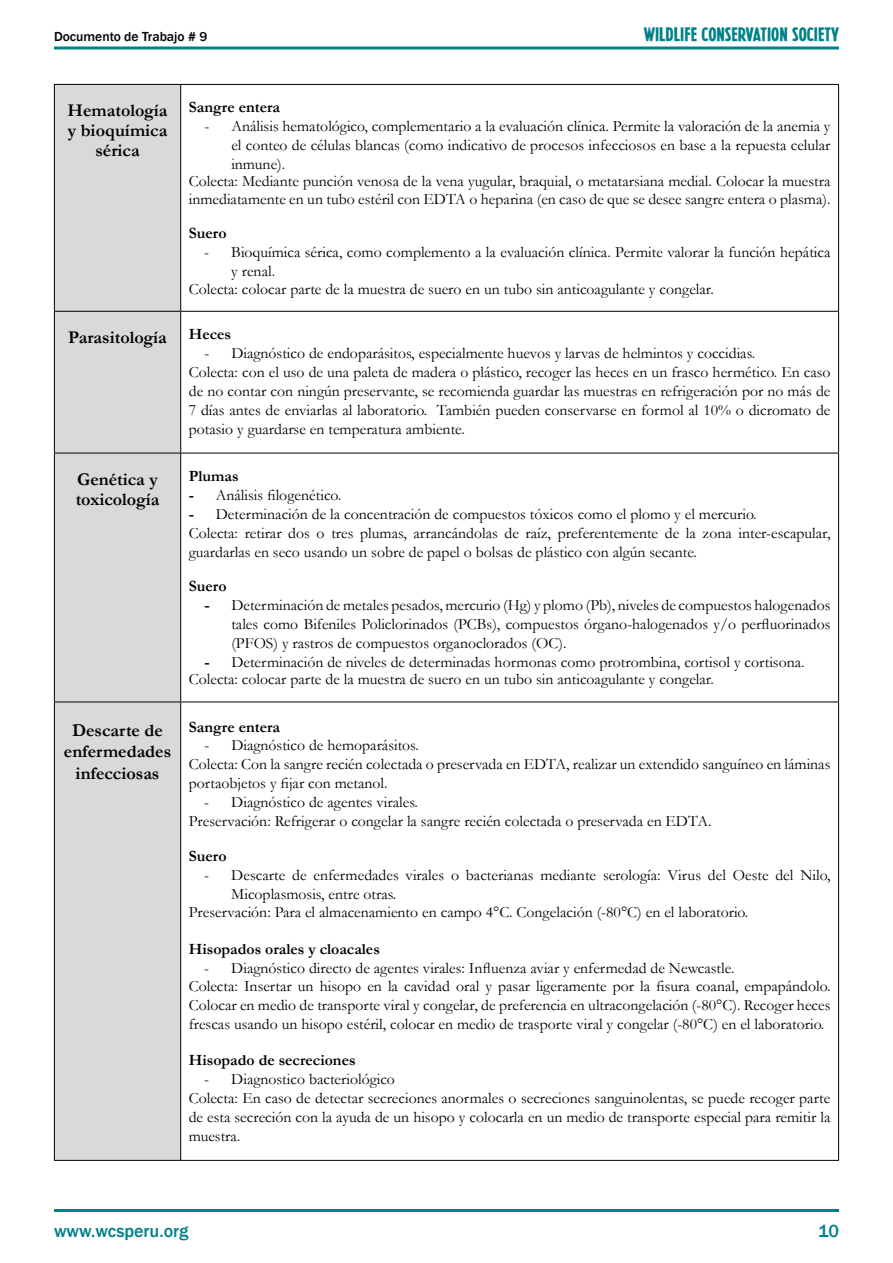
<style>
.page{position:relative;width:893px;height:1263px;background:#fff}
.page>*{position:absolute;margin:0;border:0;box-sizing:border-box;transform-origin:0 0}
.t1{font:700 18px/19.8px "Garamond";color:#000;text-align:center}
.t2{font:18px "WCS Wildlife";color:#008087}
.t3{font:500 18px "Franklin Gothic";color:#008087}
.t4{font:15.75px/18.9px "Garamond";color:#000}
.t5{font:700 15.75px "Garamond";color:#000}
.t6{font:500 13.5px "Franklin Gothic";color:#000}
.s1{font-weight:700}
</style>
<div class="page">
<hr style="left:54px;top:47px;width:785px;height:3px;background:#008087">
<hr style="left:54px;top:1209px;width:785px;height:3px;background:#008087">
<div style="left:55px;top:85px;width:125px;height:1075px;background:#d9d9d9"></div>
<hr style="left:54px;top:84px;width:127px;height:1px;background:#000">
<hr style="left:181px;top:84px;width:658px;height:1px;background:#000">
<hr style="left:54px;top:311px;width:127px;height:1px;background:#000">
<hr style="left:181px;top:311px;width:658px;height:1px;background:#000">
<hr style="left:54px;top:453px;width:127px;height:1px;background:#000">
<hr style="left:181px;top:453px;width:658px;height:1px;background:#000">
<hr style="left:54px;top:702px;width:127px;height:1px;background:#000">
<hr style="left:181px;top:702px;width:658px;height:1px;background:#000">
<hr style="left:54px;top:1160px;width:127px;height:1px;background:#000">
<hr style="left:181px;top:1160px;width:658px;height:1px;background:#000">
<hr style="left:54px;top:85px;width:1px;height:226px;background:#000">
<hr style="left:54px;top:312px;width:1px;height:141px;background:#000">
<hr style="left:54px;top:453px;width:1px;height:249px;background:#000">
<hr style="left:54px;top:702px;width:1px;height:458px;background:#000">
<hr style="left:180px;top:85px;width:1px;height:226px;background:#000">
<hr style="left:838px;top:85px;width:1px;height:226px;background:#000">
<hr style="left:180px;top:312px;width:1px;height:141px;background:#000">
<hr style="left:838px;top:312px;width:1px;height:141px;background:#000">
<hr style="left:180px;top:453px;width:1px;height:249px;background:#000">
<hr style="left:838px;top:453px;width:1px;height:249px;background:#000">
<hr style="left:180px;top:702px;width:1px;height:458px;background:#000">
<hr style="left:838px;top:702px;width:1px;height:458px;background:#000">
<p class="t6" style="left:54px;top:28px;width:155px">Documento de Trabajo # 9</p>
<p class="t2" style="left:644px;top:23px;width:197px">WILDLIFE CONSERVATION SOCIETY</p>
<p class="t1" style="left:68px;top:100px;width:102px">Hematología y bioquímica sérica</p>
<p class="t5" style="left:189px;top:98px;width:93px">Sangre entera</p>
<p class="t4" style="left:231px;top:117px;width:601px;text-align:justify;text-indent:-27px">- Análisis hematológico, complementario a la evaluación clínica. Permite la valoración de la anemia y el conteo de células blancas (como indicativo de procesos infecciosos en base a la repuesta celular inmune).</p>
<p class="t4" style="left:189px;top:173px;width:643px;line-height:17.4px">Colecta: Mediante punción venosa de la vena yugular, braquial, o metatarsiana medial. Colocar la muestra inmediatamente en un tubo estéril con EDTA o heparina (en caso de que se desee sangre entera o plasma).</p>
<p class="t5" style="left:189px;top:224px;width:39px">Suero</p>
<p class="t4" style="left:231px;top:243px;width:601px;text-indent:-27px">- Bioquímica sérica, como complemento a la evaluación clínica. Permite valorar la función hepática y renal.</p>
<p class="t4" style="left:189px;top:279px;width:527px">Colecta: colocar parte de la muestra de suero en un tubo sin anticoagulante y congelar.</p>
<p class="t1" style="left:68px;top:327px;width:164px">Parasitología <sup>Heces</sup></p>
<p class="t4" style="left:189px;top:344px;width:643px;text-indent:16px">- Diagnóstico de endoparásitos, especialmente huevos y larvas de helmintos y coccidias.<br>Colecta: con el uso de una paleta de madera o plástico, recoger las heces en un frasco hermético. En caso de no contar con ningún preservante, se recomienda guardar las muestras en refrigeración por no más de 7 días antes de enviarlas al laboratorio. También pueden conservarse en formol al 10% o dicromato de potasio y guardarse en temperatura ambiente.</p>
<p class="t1" style="left:76px;top:469px;width:85px;text-align:left">Genética y toxicología</p>
<p class="t5" style="left:189px;top:467px;width:51px">Plumas</p>
<p class="t4" style="left:189px;top:485px;width:154px"><span class="s1">-</span> Análisis filogenético.</p>
<p class="t4" style="left:189px;top:504px;width:643px"><span class="s1">-</span> Determinación de la concentración de compuestos tóxicos como el plomo y el mercurio.<br>Colecta: retirar dos o tres plumas, arrancándolas de raíz, preferentemente de la zona inter-escapular, guardarlas en seco usando un sobre de papel o bolsas de plástico con algún secante.</p>
<p class="t5" style="left:189px;top:577px;width:39px">Suero</p>
<p class="t4" style="left:231px;top:596px;width:601px;text-align:justify;text-indent:-27px"><span class="s1">-</span> Determinación de metales pesados, mercurio (Hg) y plomo (Pb), niveles de compuestos halogenados tales como Bifeniles Policlorinados (PCBs), compuestos órgano-halogenados y/o perfluorinados (PFOS) y rastros de compuestos organoclorados (OC).</p>
<p class="t4" style="left:189px;top:653px;width:617px;line-height:17.4px;text-indent:16px"><span class="s1">-</span> Determinación de niveles de determinadas hormonas como protrombina, cortisol y cortisona.<br>Colecta: colocar parte de la muestra de suero en un tubo sin anticoagulante y congelar.</p>
<p class="t1" style="left:64px;top:719px;width:109px;line-height:21.6px">Descarte de enfermedades infecciosas</p>
<p class="t5" style="left:189px;top:717px;width:93px">Sangre entera</p>
<p class="t4" style="left:189px;top:736px;width:643px;text-indent:16px">- Diagnóstico de hemoparásitos.<br>Colecta: Con la sangre recién colectada o preservada en EDTA, realizar un extendido sanguíneo en láminas portaobjetos y fijar con metanol.</p>
<p class="t4" style="left:189px;top:792px;width:524px;text-indent:16px">- Diagnóstico de agentes virales.<br>Preservación: Refrigerar o congelar la sangre recién colectada o preservada en EDTA.</p>
<p class="t5" style="left:189px;top:846px;width:39px">Suero</p>
<p class="t4" style="left:204px;top:865px;width:628px">- Descarte de enfermedades virales o bacterianas mediante serología: Virus del Oeste del Nilo,</p>
<p class="t4" style="left:231px;top:884px;width:167px">Micoplasmosis, entre otras.</p>
<p class="t4" style="left:189px;top:903px;width:561px">Preservación: Para el almacenamiento en campo 4°C. Congelación (-80°C) en el laboratorio.</p>
<p class="t5" style="left:189px;top:939px;width:193px">Hisopados orales y cloacales</p>
<p class="t4" style="left:189px;top:958px;width:643px;text-indent:16px">- Diagnóstico directo de agentes virales: Influenza aviar y enfermedad de Newcastle.<br>Colecta: Insertar un hisopo en la cavidad oral y pasar ligeramente por la fisura coanal, empapándolo.<br>Colocar en medio de transporte viral y congelar, de preferencia en ultracongelación (-80°C). Recoger heces frescas usando un hisopo estéril, colocar en medio de trasporte viral y congelar (-80°C) en el laboratorio.</p>
<p class="t5" style="left:189px;top:1051px;width:168px">Hisopado de secreciones</p>
<p class="t4" style="left:189px;top:1070px;width:643px;text-indent:16px">- Diagnostico bacteriológico<br>Colecta: En caso de detectar secreciones anormales o secreciones sanguinolentas, se puede recoger parte de esta secreción con la ayuda de un hisopo y colocarla en un medio de transporte especial para remitir la muestra.</p>
<p class="t3" style="left:54px;top:1219px;width:136px">www.wcsperu.org</p>
<p class="t3" style="left:818px;top:1219px;width:22px">10</p>
</div>
